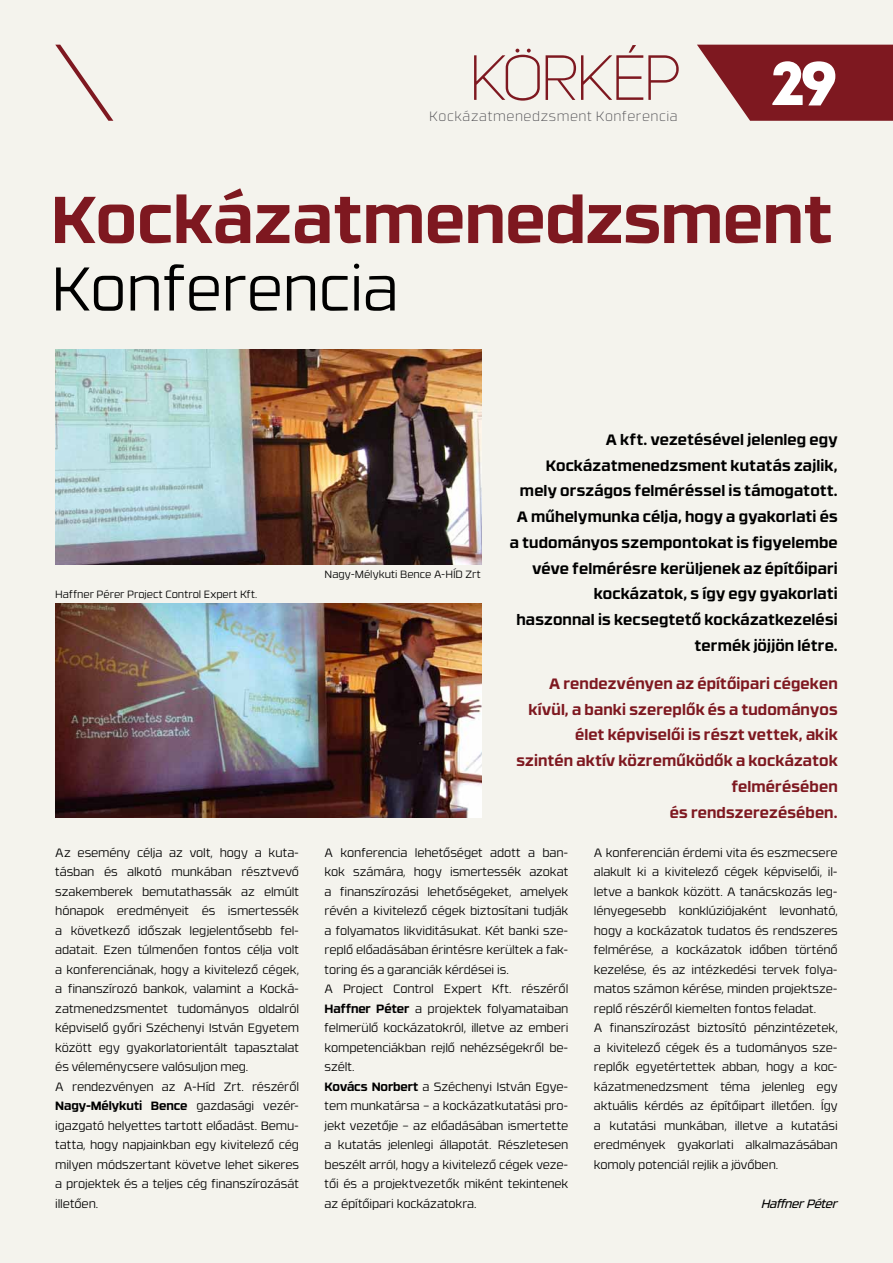
<style>
.page{position:relative;width:893px;height:1263px;background:#fff}
.page>*{position:absolute;margin:0;border:0;box-sizing:border-box;transform-origin:0 0}
.t1{font:700 66px "RB No 3.1";letter-spacing:-.005em;color:#7e1820}
.t2{font:63px "Uni Sans Light";letter-spacing:-.065em;color:#7e1820}
.t3{font:300 61.5px "RB No 3.1";letter-spacing:-.01em;color:#000}
.t4{font:61.5px "Intro";color:#fff}
.t5{font:700 15px/25.7px "RB No 3.1";letter-spacing:.01em;color:#000;text-align:right}
.t6{font:700 15px/25.7px "RB No 3.1";letter-spacing:.01em;color:#7e1820;text-align:right}
.t7{font:200 13.5px "RB No 3.1";letter-spacing:.045em;color:#504f53}
.t8{font:300 12px/19.5px "RB No 3.1";letter-spacing:-.005em;color:#000}
.t9{font:italic 12px "RB No 3.1";letter-spacing:-.025em;color:#000}
.t10{font:300 10.5px "RB No 3.1";letter-spacing:.005em;color:#000}
.s1{font-weight:700}
</style>
<div class="page">
<div style="left:0;top:0;width:893px;height:1262px;background:#f4f3ed"></div>
<img style="left:55px;top:603px;width:426px;height:215px">
<img style="left:55px;top:350px;width:426px;height:214px">
<svg style="left:55px;top:45px;width:58px;height:76px"></svg>
<svg style="left:697px;top:45px;width:196px;height:76px;background:#8e363c"></svg>
<h2 class="t2" style="left:468px;top:55px;width:215px">KÖRKÉP</h2>
<p class="t7" style="left:429px;top:111px;width:250px">Kockázatmenedzsment Konferencia</p>
<h3 class="t4" style="left:771px;top:48px;width:68px">29</h3>
<h1 class="t1" style="left:51px;top:194px;width:783px">Kockázatmenedzsment</h1>
<h3 class="t3" style="left:51px;top:265px;width:349px">Konferencia</h3>
<p class="t10" style="left:55px;top:590px;width:204px">Haffner Pérer Project Control Expert Kft.</p>
<p class="t10" style="left:325px;top:571px;width:158px">Nagy-Mélykuti Bence A-HÍD Zrt</p>
<p class="t5" style="left:510px;top:428px;width:329px">A kft. vezetésével jelenleg egy Kockázatmenedzsment kutatás zajlik, mely országos felméréssel is támogatott.<br>A műhelymunka célja, hogy a gyakorlati és a tudományos szempontokat is figyelembe véve felmérésre kerüljenek az építőipari kockázatok, s így egy gyakorlati<br>haszonnal is kecsegtető kockázatkezelési termék jöjjön létre.</p>
<p class="t6" style="left:516px;top:672px;width:323px">A rendezvényen az építőipari cégeken kívül, a banki szereplők és a tudományos élet képviselői is részt vettek, akik szintén aktív közreműködők a kockázatok felmérésében<br>és rendszerezésében.</p>
<p class="t8" style="left:55px;top:843px;width:245px">Az esemény célja az volt, hogy a kuta&shy;tásban és alkotó munkában résztvevő szakemberek bemutathassák az elmúlt hónapok eredményeit és ismertessék a következő időszak legjelentősebb fel&shy;adatait. Ezen túlmenően fontos célja volt a konferenciának, hogy a kivitelező cégek, a finanszírozó bankok, valamint a Kocká&shy;zatmenedzsmentet tudományos oldalról képviselő győri Széchenyi István Egyetem között egy gyakorlatorientált tapasztalat és véleménycsere valósuljon meg.<br>A rendezvényen az A-Híd Zrt. részéről <span class="s1">Nagy-Mélykuti Bence</span> gazdasági vezér&shy;igazgató helyettes tartott előadást. Bemu&shy;tatta, hogy napjainkban egy kivitelező cég milyen módszertant követve lehet sikeres a projektek és a teljes cég finanszírozását illetően.</p>
<p class="t8" style="left:325px;top:843px;width:245px">A konferencia lehetőséget adott a ban&shy;kok számára, hogy ismertessék azokat a finanszírozási lehetőségeket, amelyek révén a kivitelező cégek biztosítani tudják a folyamatos likviditásukat. Két banki sze&shy;replő előadásában érintésre kerültek a fak&shy;toring és a garanciák kérdései is.<br>A Project Control Expert Kft. részéről <span class="s1">Haffner Péter</span> a projektek folyamataiban felmerülő kockázatokról, illetve az emberi kompetenciákban rejlő nehézségekről be&shy;szélt.<br><span class="s1">Kovács Norbert</span> a Széchenyi István Egye&shy;tem munkatársa – a kockázatkutatási pro&shy;jekt vezetője – az előadásában ismertette a kutatás jelenlegi állapotát. Részletesen beszélt arról, hogy a kivitelező cégek veze&shy;tői és a projektvezetők miként tekintenek az építőipari kockázatokra.</p>
<p class="t8" style="left:594px;top:843px;width:245px">A konferencián érdemi vita és eszmecsere alakult ki a kivitelező cégek képviselői, il&shy;letve a bankok között. A tanácskozás leg&shy;lényegesebb konklúziójaként levonható, hogy a kockázatok tudatos és rendszeres felmérése, a kockázatok időben történő kezelése, és az intézkedési tervek folya&shy;matos számon kérése, minden projektsze&shy;replő részéről kiemelten fontos feladat.<br>A finanszírozást biztosító pénzintézetek, a kivitelező cégek és a tudományos sze&shy;replők egyetértettek abban, hogy a koc&shy;kázatmenedzsment téma jelenleg egy aktuális kérdés az építőipart illetően. Így a kutatási munkában, illetve a kutatási eredmények gyakorlati alkalmazásában komoly potenciál rejlik a jövőben.</p>
<p class="t9" style="left:762px;top:1199px;width:78px">Haffner Péter</p>
</div>
